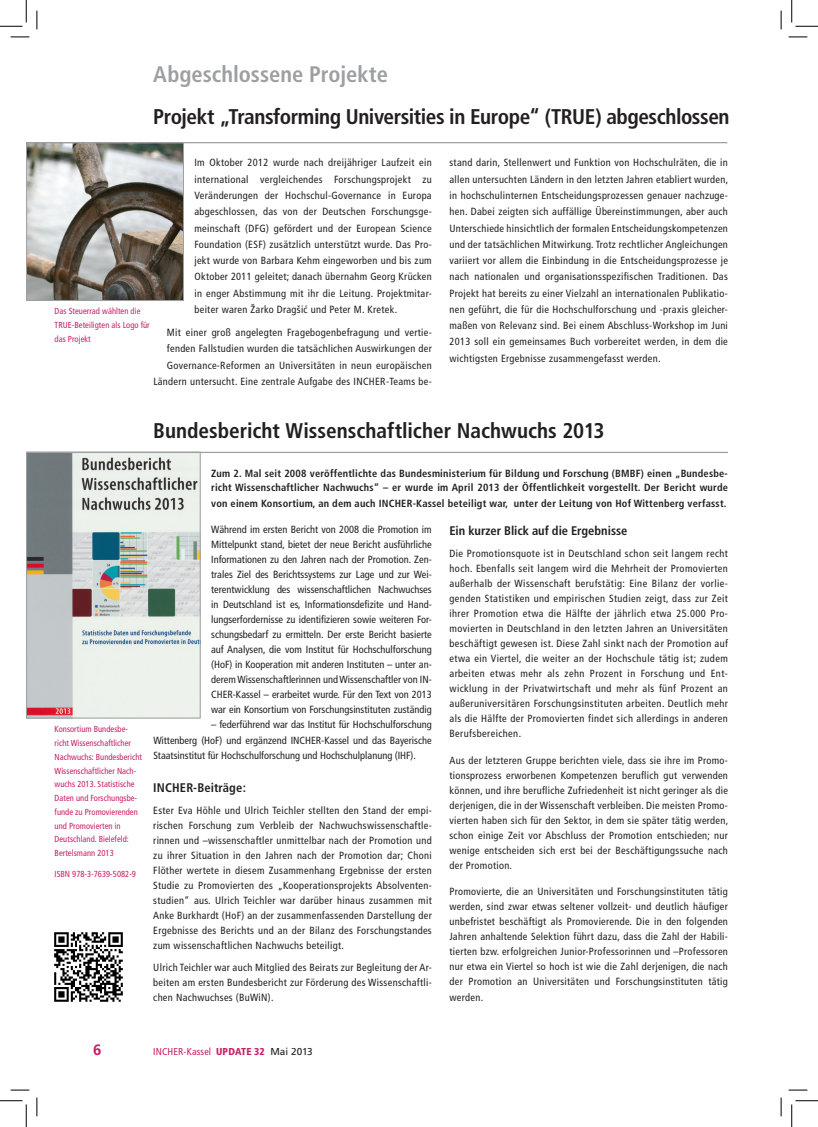
<style>
.page{position:relative;width:818px;height:1127px;background:#fff}
.page>*{position:absolute;margin:0;border:0;box-sizing:border-box;transform-origin:0 0}
.t1{font:700 condensed 22.5px "Frutiger";color:#9d9fa2}
.t2{font:700 condensed 21.25px "Frutiger";letter-spacing:-.015em;color:#231f20}
.t3{font:700 15px "Frutiger";color:#c71e66}
.t4{font:700 condensed 12.5px "Frutiger";color:#231f20}
.t5{font:condensed 10.38px/15px "Frutiger";letter-spacing:.03em;color:#231f20;text-align:justify}
.t6{font:700 condensed 10.38px/14.4px "Frutiger";letter-spacing:.02em;color:#231f20}
.t7{font:condensed 10px "Frutiger";letter-spacing:.015em;color:#c71e66}
.t8{font:condensed 8.75px/13.8px "Frutiger";letter-spacing:.005em;color:#c71e66}
.s1{font-family:"Frutiger LT Com"}
.s2{font-weight:900}
.s3{font-stretch:normal;color:#231f20}
</style>
<div class="page">
<img style="left:28px;top:453px;width:170px;height:263px">
<div style="left:26px;top:451px;width:174px;height:267px;border:1px solid #9d9fa2"></div>
<img style="left:28px;top:144px;width:154px;height:155px">
<div style="left:26px;top:142px;width:158px;height:159px;border:1px solid #9d9fa2"></div>
<img style="left:54px;top:932px;width:69px;height:70px">
<hr style="left:26px;top:142px;width:701px;height:1px;background:#9d9fa2">
<hr style="left:27px;top:451px;width:701px;height:2px;background:#9d9fa2">
<svg style="left:11px;top:36px;width:18px;height:2px"></svg>
<svg style="left:788px;top:36px;width:19px;height:2px"></svg>
<svg style="left:11px;top:1089px;width:18px;height:1px"></svg>
<svg style="left:788px;top:1089px;width:19px;height:1px"></svg>
<svg style="left:36px;top:11px;width:2px;height:18px"></svg>
<svg style="left:36px;top:1097px;width:2px;height:18px"></svg>
<svg style="left:780px;top:11px;width:2px;height:18px"></svg>
<svg style="left:780px;top:1097px;width:2px;height:18px"></svg>
<svg style="left:0;top:0;width:27px;height:27px"></svg>
<svg style="left:0;top:1100px;width:27px;height:26px"></svg>
<svg style="left:791px;top:0;width:27px;height:27px"></svg>
<svg style="left:791px;top:1100px;width:27px;height:26px"></svg>
<h1 class="t1" style="left:153px;top:61px;width:236px">Abgeschlossene Projekte</h1>
<h2 class="t2" style="left:153px;top:104px;width:578px">Projekt „Transforming Universities in Europe“ (TRUE) abgeschlossen</h2>
<p class="t5" style="left:449px;top:155px;width:280px;line-height:16.2px">stand darin, Stellenwert und Funktion von Hochschulräten, die in allen untersuchten Ländern in den letzten Jahren etabliert wurden, in hochschulinternen Entscheidungsprozessen genauer nachzuge&shy;hen. Dabei zeigten sich auffällige Übereinstimmungen, aber auch Unterschiede hinsichtlich der formalen Entscheidungskompetenzen und der tatsächlichen Mitwirkung. Trotz rechtlicher Angleichungen variiert vor allem die Einbindung in die Entscheidungsprozesse je nach nationalen und organisationsspezifischen Traditionen. Das Projekt hat bereits zu einer Vielzahl an internationalen Publikatio&shy;nen geführt, die für die Hochschulforschung und -praxis gleicher&shy;maßen von Relevanz sind. Bei einem Abschluss-Workshop im Juni 2013 soll ein gemeinsames Buch vorbereitet werden, in dem die wichtigsten Ergebnisse zusammengefasst werden.</p>
<p class="t5" style="left:194px;top:155px;width:239px;line-height:16.2px">Im Oktober 2012 wurde nach dreijähriger Laufzeit ein international vergleichendes Forschungsprojekt zu Veränderungen der Hochschul-Governance in Europa abgeschlossen, das von der Deutschen Forschungsge&shy;meinschaft (DFG) gefördert und der European Science Foundation (ESF) zusätzlich unterstützt wurde. Das Pro&shy;jekt wurde von Barbara Kehm eingeworben und bis zum Oktober 2011 geleitet; danach übernahm Georg Krücken in enger Abstimmung mit ihr die Leitung. Projektmitar&shy;beiter waren Žarko Dragši<span class="s1">ć</span> und Peter M. Kretek.</p>
<p class="t5" style="left:153px;top:324px;width:280px;line-height:16.2px;text-align:right">Mit einer groß angelegten Fragebogenbefragung und vertie&shy;fenden Fallstudien wurden die tatsächlichen Auswirkungen der Governance-Reformen an Universitäten in neun europäischen Ländern untersucht. Eine zentrale Aufgabe des INCHER-Teams be-</p>
<p class="t8" style="left:55px;top:304px;width:97px">Das Steuerrad wählten die<br>TRUE-Beteiligten als Logo für das Projekt</p>
<h2 class="t2" style="left:153px;top:417px;width:453px">Bundesbericht Wissenschaftlicher Nachwuchs 2013</h2>
<p class="t8" style="left:55px;top:722px;width:89px">Konsortium Bundesbe&shy;richt Wissenschaftlicher<br>Nachwuchs: Bundesbericht<br>Wissenschaftlicher Nach&shy;wuchs 2013. Statistische<br>Daten und Forschungsbe&shy;funde zu Promovierenden und Promovierten in<br>Deutschland. Bielefeld:<br>Bertelsmann 2013</p>
<p class="t8" style="left:55px;top:866px;width:83px">ISBN 978-3-7639-5082-9</p>
<p class="t6" style="left:211px;top:465px;width:518px">Zum 2. Mal seit 2008 veröffentlichte das Bundesministerium für Bildung und Forschung (BMBF) einen „Bundesbe&shy;richt Wissenschaftlicher Nachwuchs“ – er wurde im April 2013 der Öffentlichkeit vorgestellt. Der Bericht wurde</p>
<p class="t6" style="left:211px;top:496px;width:517px">von einem Konsortium, an dem auch INCHER-Kassel beteiligt war, unter der Leitung von Hof Wittenberg verfasst.</p>
<p class="t5" style="left:211px;top:522px;width:222px">Während im ersten Bericht von 2008 die Promotion im Mittelpunkt stand, bietet der neue Bericht ausführliche Informationen zu den Jahren nach der Promotion. Zen&shy;trales Ziel des Berichtssystems zur Lage und zur Wei&shy;terentwicklung des wissenschaftlichen Nachwuchses in Deutschland ist es, Informationsdefizite und Hand&shy;lungserfordernisse zu identifizieren sowie weiteren For&shy;schungsbedarf zu ermitteln. Der erste Bericht basierte auf Analysen, die vom Institut für Hochschulforschung (HoF) in Kooperation mit anderen Instituten – unter an&shy;derem Wissenschaftlerinnen und Wissenschaftler von IN-CHER-Kassel – erarbeitet wurde. Für den Text von 2013 war ein Konsortium von Forschungsinstituten zuständig</p>
<p class="t5" style="left:153px;top:717px;width:280px;text-indent:58px">– federführend war das Institut für Hochschulforschung Wittenberg (HoF) und ergänzend INCHER-Kassel und das Bayerische Staatsinstitut für Hochschulforschung und Hochschulplanung (IHF).</p>
<p class="t4" style="left:153px;top:780px;width:94px">INCHER-Beiträge:</p>
<p class="t5" style="left:153px;top:803px;width:280px">Ester Eva Höhle und Ulrich Teichler stellten den Stand der empi&shy;rischen Forschung zum Verbleib der Nachwuchswissenschaftle&shy;rinnen und –wissenschaftler unmittelbar nach der Promotion und zu ihrer Situation in den Jahren nach der Promotion dar; Choni Flöther wertete in diesem Zusammenhang Ergebnisse der ersten Studie zu Promovierten des „Kooperationsprojekts Absolventen&shy;studien“ aus. Ulrich Teichler war darüber hinaus zusammen mit Anke Burkhardt (HoF) an der zusammenfassenden Darstellung der Ergebnisse des Berichts und an der Bilanz des Forschungstandes zum wissenschaftlichen Nachwuchs beteiligt.</p>
<p class="t5" style="left:153px;top:960px;width:280px">Ulrich Teichler war auch Mitglied des Beirats zur Begleitung der Ar&shy;beiten am ersten Bundesbericht zur Förderung des Wissenschaftli&shy;chen Nachwuchses (BuWiN).</p>
<p class="t4" style="left:449px;top:523px;width:179px">Ein kurzer Blick auf die Ergebnisse</p>
<p class="t5" style="left:449px;top:546px;width:280px">Die Promotionsquote ist in Deutschland schon seit langem recht hoch. Ebenfalls seit langem wird die Mehrheit der Promovierten außerhalb der Wissenschaft berufstätig: Eine Bilanz der vorlie&shy;genden Statistiken und empirischen Studien zeigt, dass zur Zeit ihrer Promotion etwa die Hälfte der jährlich etwa 25.000 Pro&shy;movierten in Deutschland in den letzten Jahren an Universitäten beschäftigt gewesen ist. Diese Zahl sinkt nach der Promotion auf etwa ein Viertel, die weiter an der Hochschule tätig ist; zudem arbeiten etwas mehr als zehn Prozent in Forschung und Ent&shy;wicklung in der Privatwirtschaft und mehr als fünf Prozent an außeruniversitären Forschungsinstituten arbeiten. Deutlich mehr als die Hälfte der Promovierten findet sich allerdings in anderen Berufsbereichen.</p>
<p class="t5" style="left:449px;top:752px;width:280px">Aus der letzteren Gruppe berichten viele, dass sie ihre im Promo&shy;tionsprozess erworbenen Kompetenzen beruflich gut verwenden können, und ihre berufliche Zufriedenheit ist nicht geringer als die derjenigen, die in der Wissenschaft verbleiben. Die meisten Promo&shy;vierten haben sich für den Sektor, in dem sie später tätig werden, schon einige Zeit vor Abschluss der Promotion entschieden; nur wenige entscheiden sich erst bei der Beschäftigungssuche nach der Promotion.</p>
<p class="t5" style="left:449px;top:883px;width:280px">Promovierte, die an Universitäten und Forschungsinstituten tätig werden, sind zwar etwas seltener vollzeit- und deutlich häufiger unbefristet beschäftigt als Promovierende. Die in den folgenden Jahren anhaltende Selektion führt dazu, dass die Zahl der Habili&shy;tierten bzw. erfolgreichen Junior-Professorinnen und –Professoren nur etwa ein Viertel so hoch ist wie die Zahl derjenigen, die nach der Promotion an Universitäten und Forschungsinstituten tätig</p>
<p class="t5" style="left:449px;top:990px;width:35px">werden.</p>
<h3 class="t3" style="left:93px;top:1040px;width:10px">6</h3>
<p class="t7" style="left:153px;top:1045px;width:161px">INCHER-Kassel <span class="s2">UPDATE 32</span> <span class="s3">Mai 2013</span></p>
</div>
